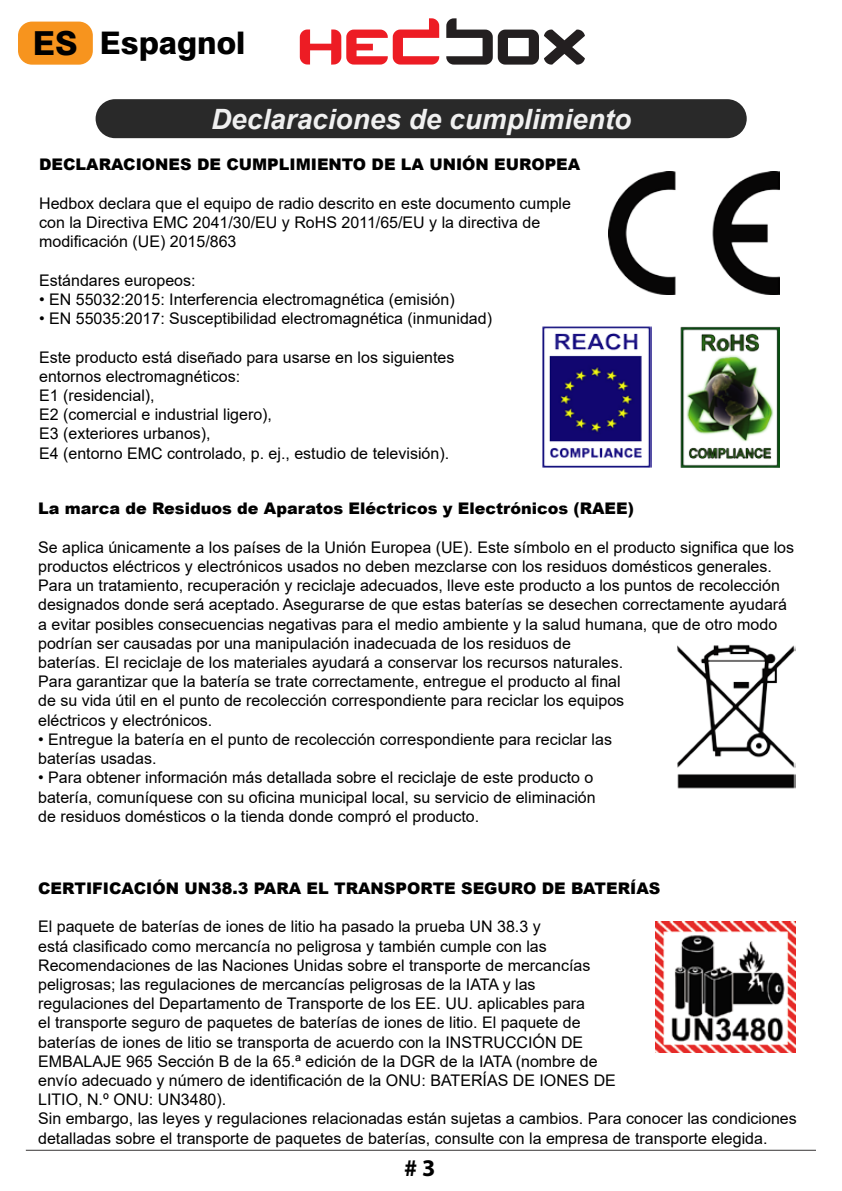
<style>
.page{position:relative;width:842px;height:1191px;background:#fff}
.page>*{position:absolute;margin:0;border:0;box-sizing:border-box;transform-origin:0 0}
.t1{font:800 31.2px "Swiss 721 BT";color:#000}
.t2{font:italic 700 28px "Arial";color:#f0f0f0}
.t3{font:700 24px "Myriad Pro";color:#000}
.t4{font:16px/19.2px "Arial";color:#000}
.t5{font:900 16px "Arial";color:#000}
.s1{font-size:33.2px}
</style>
<div class="page">
<svg style="left:300px;top:18px;width:139px;height:47px"></svg>
<svg style="left:446px;top:18px;width:139px;height:47px"></svg>
<div style="left:96px;top:99px;width:651px;height:39px;background:#292929;border-radius:19px"></div>
<img style="left:677px;top:644px;width:119px;height:145px">
<img style="left:608px;top:172px;width:172px;height:122px">
<img style="left:542px;top:326px;width:109px;height:142px">
<img style="left:680px;top:326px;width:100px;height:141px">
<img style="left:655px;top:921px;width:141px;height:131px">
<hr style="left:26px;top:1149px;width:790px;height:1px;background:#373435">
<div style="left:18px;top:22px;width:75px;height:43px;background:#f7941e;border-radius:14px"></div>
<h1 class="t1" style="left:33px;top:24px;width:214px"><span class="s1">ES</span> Espagnol</h1>
<h2 class="t2" style="left:211px;top:101px;width:422px">Declaraciones de cumplimiento</h2>
<p class="t5" style="left:39px;top:153px;width:543px">DECLARACIONES DE CUMPLIMIENTO DE LA UNIÓN EUROPEA</p>
<p class="t4" style="left:39px;top:193px;width:533px">Hedbox declara que el equipo de radio descrito en este documento cumple con la Directiva EMC 2041/30/EU y RoHS 2011/65/EU y la directiva de modificación (UE) 2015/863</p>
<p class="t4" style="left:39px;top:270px;width:158px">Estándares europeos:</p>
<p class="t4" style="left:39px;top:289px;width:417px">• EN 55032:2015: Interferencia electromagnética (emisión)</p>
<p class="t4" style="left:39px;top:309px;width:454px">• EN 55035:2017: Susceptibilidad electromagnética (inmunidad)</p>
<p class="t4" style="left:39px;top:347px;width:417px">Este producto está diseñado para usarse en los siguientes entornos electromagnéticos:<br>E1 (residencial),<br>E2 (comercial e industrial ligero),<br>E3 (exteriores urbanos),<br>E4 (entorno EMC controlado, p. ej., estudio de televisión).</p>
<p class="t5" style="left:38px;top:497px;width:597px">La marca de Residuos de Aparatos Eléctricos y Electrónicos (RAEE)</p>
<p class="t4" style="left:38px;top:537px;width:757px">Se aplica únicamente a los países de la Unión Europea (UE). Este símbolo en el producto significa que los productos eléctricos y electrónicos usados no deben mezclarse con los residuos domésticos generales.<br>Para un tratamiento, recuperación y reciclaje adecuados, lleve este producto a los puntos de recolección designados donde será aceptado. Asegurarse de que estas baterías se desechen correctamente ayudará a evitar posibles consecuencias negativas para el medio ambiente y la salud humana, que de otro modo podrían ser causadas por una manipulación inadecuada de los residuos de<br>baterías. El reciclaje de los materiales ayudará a conservar los recursos naturales.<br>Para garantizar que la batería se trate correctamente, entregue el producto al final<br>de su vida útil en el punto de recolección correspondiente para reciclar los equipos<br>eléctricos y electrónicos.</p>
<p class="t4" style="left:38px;top:729px;width:575px">• Entregue la batería en el punto de recolección correspondiente para reciclar las baterías usadas.</p>
<p class="t4" style="left:38px;top:768px;width:559px">• Para obtener información más detallada sobre el reciclaje de este producto o batería, comuníquese con su oficina municipal local, su servicio de eliminación de residuos domésticos o la tienda donde compró el producto.</p>
<p class="t5" style="left:38px;top:876px;width:624px">CERTIFICACIÓN UN38.3 PARA EL TRANSPORTE SEGURO DE BATERÍAS</p>
<p class="t4" style="left:38px;top:917px;width:760px">El paquete de baterías de iones de litio ha pasado la prueba UN 38.3 y<br>está clasificado como mercancía no peligrosa y también cumple con las<br>Recomendaciones de las Naciones Unidas sobre el transporte de mercancías<br>peligrosas; las regulaciones de mercancías peligrosas de la IATA y las<br>regulaciones del Departamento de Transporte de los EE. UU. aplicables para<br>el transporte seguro de paquetes de baterías de iones de litio. El paquete de<br>baterías de iones de litio se transporta de acuerdo con la INSTRUCCIÓN DE<br>EMBALAJE 965 Sección B de la 65.ª edición de la DGR de la IATA (nombre de<br>envío adecuado y número de identificación de la ONU: BATERÍAS DE IONES DE<br>LITIO, N.º ONU: UN3480).<br>Sin embargo, las leyes y regulaciones relacionadas están sujetas a cambios. Para conocer las condiciones detalladas sobre el transporte de paquetes de baterías, consulte con la empresa de transporte elegida.</p>
<h3 class="t3" style="left:404px;top:1152px;width:33px"># 3</h3>
</div>
